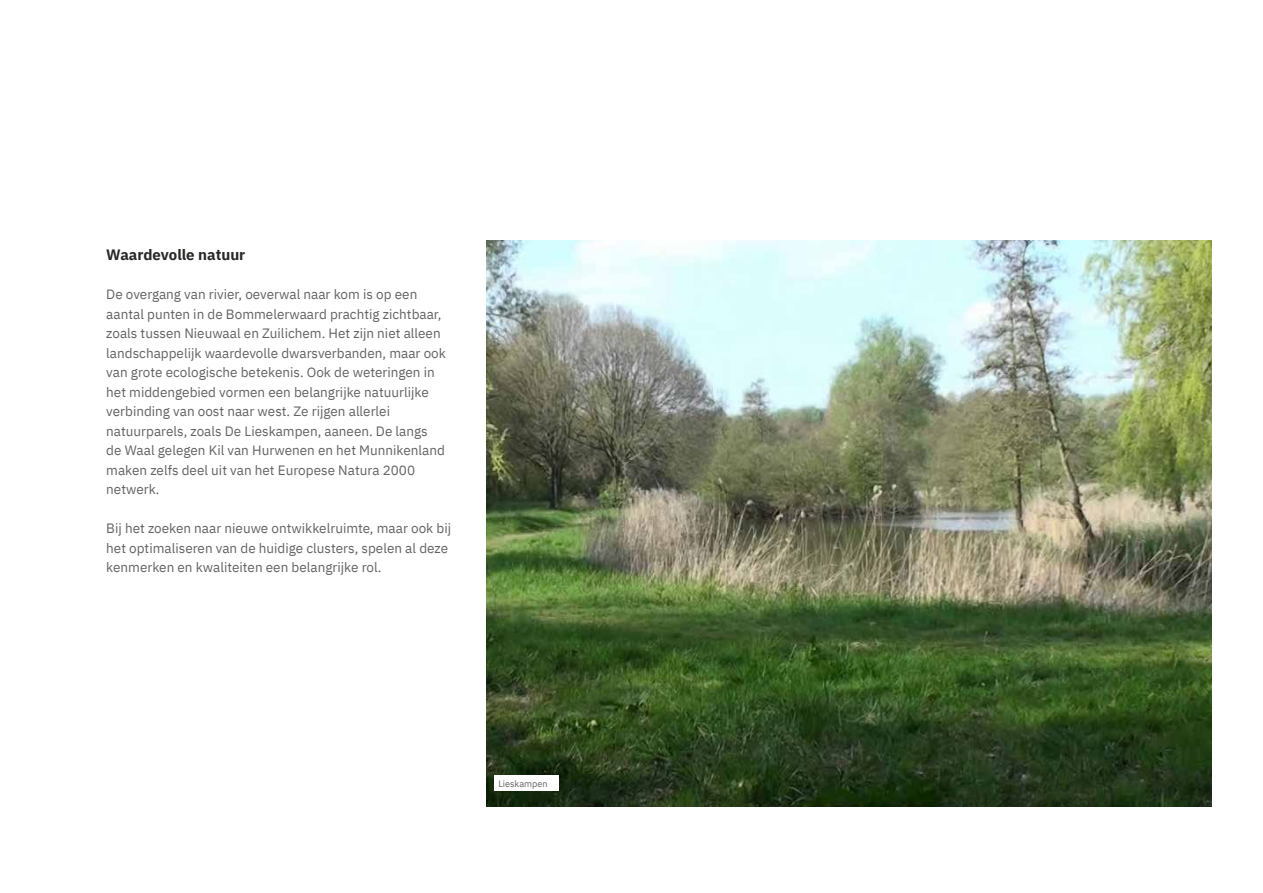
<style>
.page{position:relative;width:1263px;height:893px;background:#fff}
.page>*{position:absolute;margin:0;border:0;box-sizing:border-box;transform-origin:0 0}
.t1{font:700 15px "IBM Plex Sans";color:#282827}
.t2{font:13.5px/19.5px "IBM Plex Sans";color:#646363}
.t3{font:9.15px "IBM Plex Sans";color:#646363}
</style>
<div class="page">
<img style="left:486px;top:241px;width:726px;height:565px">
<div style="left:494px;top:775px;width:64px;height:16px;background:#fff"></div>
<p class="t1" style="left:106px;top:243px;width:141px">Waardevolle natuur</p>
<p class="t2" style="left:106px;top:284px;width:341px">De overgang van rivier, oeverwal naar kom is op een aantal punten in de Bommelerwaard prachtig zichtbaar, zoals tussen Nieuwaal en Zuilichem. Het zijn niet alleen landschappelijk waardevolle dwarsverbanden, maar ook van grote ecologische betekenis. Ook de weteringen in het middengebied vormen een belangrijke natuurlijke verbinding van oost naar west. Ze rijgen allerlei natuurparels, zoals De Lieskampen, aaneen. De langs de Waal gelegen Kil van Hurwenen en het Munnikenland maken zelfs deel uit van het Europese Natura 2000 netwerk.</p>
<p class="t2" style="left:106px;top:518px;width:346px">Bij het zoeken naar nieuwe ontwikkelruimte, maar ook bij het optimaliseren van de huidige clusters, spelen al deze kenmerken en kwaliteiten een belangrijke rol.</p>
<p class="t3" style="left:498px;top:777px;width:51px">Lieskampen</p>
</div>
